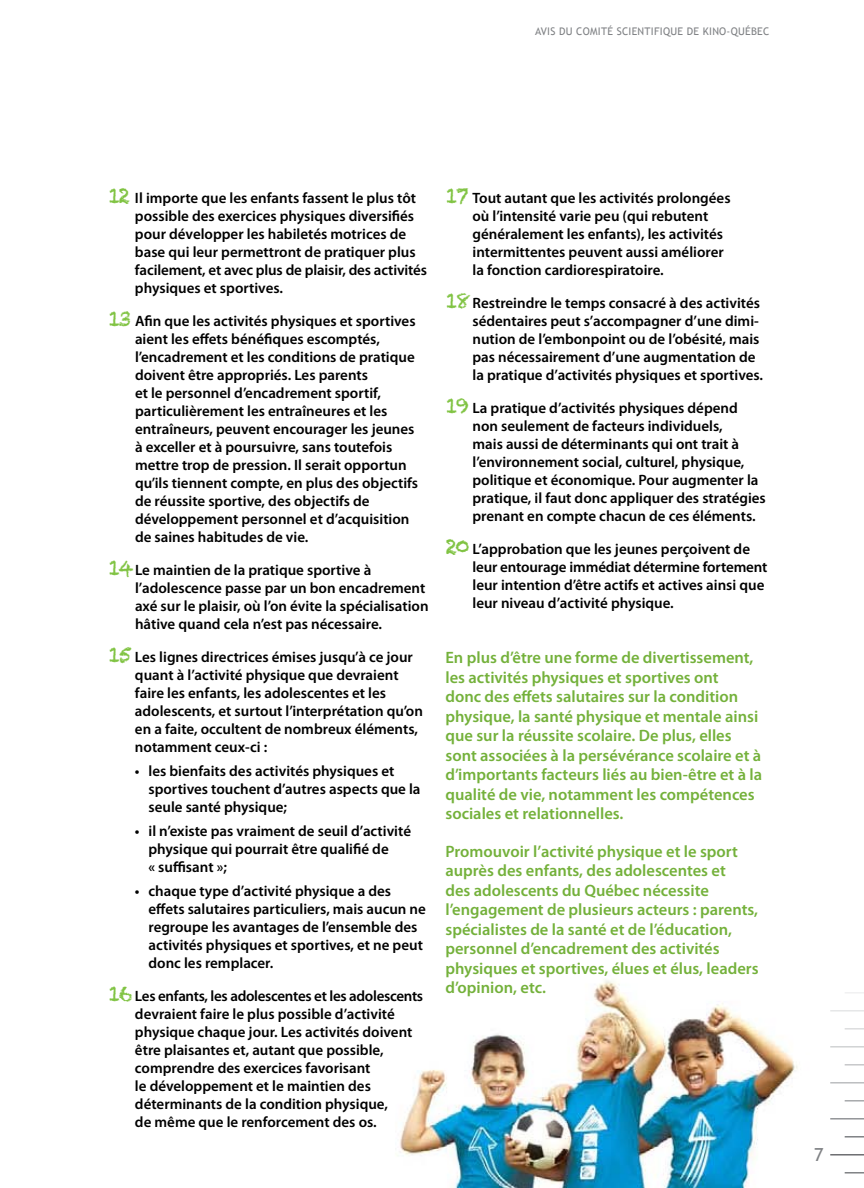
<style>
.page{position:relative;width:864px;height:1188px;background:#fff}
.page>*{position:absolute;margin:0;border:0;box-sizing:border-box;transform-origin:0 0}
.t1{font:18px "Trebuchet MS";color:#808285}
.t2{font:600 16.5px/19.5px "Myriad Pro";color:#74b13b}
.t3{font:600 15px/18px "Myriad Pro";color:#000}
.t4{font:10.5px "Trebuchet MS";letter-spacing:.025em;color:#808285}
.s1{font-family:"Chalkduster";font-weight:400;font-size:21px;color:#80c342}
</style>
<div class="page">
<img style="left:397px;top:980px;width:448px;height:208px">
<svg style="left:845px;top:992px;width:19px;height:1px"></svg>
<hr style="left:830px;top:1010px;width:34px;height:2px;background:#e6e7e8">
<svg style="left:845px;top:1028px;width:19px;height:2px"></svg>
<hr style="left:830px;top:1046px;width:34px;height:2px;background:#d1d3d4">
<svg style="left:845px;top:1064px;width:19px;height:2px"></svg>
<hr style="left:830px;top:1082px;width:34px;height:2px;background:#bcbec0">
<svg style="left:845px;top:1100px;width:19px;height:2px"></svg>
<hr style="left:830px;top:1118px;width:34px;height:2px;background:#939598">
<svg style="left:845px;top:1136px;width:19px;height:2px"></svg>
<hr style="left:830px;top:1154px;width:34px;height:2px;background:#6d6e71">
<svg style="left:845px;top:1172px;width:19px;height:2px"></svg>
<p class="t4" style="left:535px;top:25px;width:236px">AVIS DU COMITÉ SCIENTIFIQUE DE KINO-QUÉBEC</p>
<p class="t3" style="left:135px;top:188px;width:294px;text-indent:-27px"><span class="s1">12</span> Il importe que les enfants fassent le plus tôt possible des exercices physiques diversifiés pour développer les habiletés motrices de base qui leur permettront de pratiquer plus facilement, et avec plus de plaisir, des activités physiques et sportives.</p>
<p class="t3" style="left:135px;top:311px;width:285px;text-indent:-27px"><span class="s1">13</span> Afin que les activités physiques et sportives aient les effets bénéfiques escomptés, l’encadrement et les conditions de pratique doivent être appropriés. Les parents<br>et le personnel d’encadrement sportif, particulièrement les entraîneures et les entraîneurs, peuvent encourager les jeunes à exceller et à poursuivre, sans toutefois mettre trop de pression. Il serait opportun qu’ils tiennent compte, en plus des objectifs de réussite sportive, des objectifs de développement personnel et d’acquisition de saines habitudes de vie.</p>
<p class="t3" style="left:135px;top:560px;width:295px;text-indent:-27px"><span class="s1">14</span>Le maintien de la pratique sportive à l’adolescence passe par un bon encadrement axé sur le plaisir, où l’on évite la spécialisation hâtive quand cela n’est pas nécessaire.</p>
<p class="t3" style="left:135px;top:647px;width:289px;text-indent:-27px"><span class="s1">15</span> Les lignes directrices émises jusqu’à ce jour quant à l’activité physique que devraient faire les enfants, les adolescentes et les adolescents, et surtout l’interprétation qu’on en a faite, occultent de nombreux éléments, notamment ceux-ci :</p>
<p class="t3" style="left:148px;top:761px;width:274px;text-indent:-13px">• les bienfaits des activités physiques et sportives touchent d’autres aspects que la seule santé physique;</p>
<p class="t3" style="left:148px;top:821px;width:264px;text-indent:-14px">• il n’existe pas vraiment de seuil d’activité physique qui pourrait être qualifié de<br>« suffisant »;</p>
<p class="t3" style="left:148px;top:881px;width:279px;text-indent:-14px">• chaque type d’activité physique a des effets salutaires particuliers, mais aucun ne regroupe les avantages de l’ensemble des activités physiques et sportives, et ne peut donc les remplacer.</p>
<p class="t3" style="left:135px;top:986px;width:290px;text-indent:-27px"><span class="s1">16</span> Les enfants, les adolescentes et les adolescents devraient faire le plus possible d’activité physique chaque jour. Les activités doivent être plaisantes et, autant que possible, comprendre des exercices favorisant<br>le développement et le maintien des déterminants de la condition physique,<br>de même que le renforcement des os.</p>
<p class="t3" style="left:472px;top:188px;width:260px;text-indent:-27px"><span class="s1">17</span> Tout autant que les activités prolongées où l’intensité varie peu (qui rebutent généralement les enfants), les activités intermittentes peuvent aussi améliorer la fonction cardiorespiratoire.</p>
<p class="t3" style="left:472px;top:293px;width:292px;text-indent:-27px"><span class="s1">18</span> Restreindre le temps consacré à des activités sédentaires peut s’accompagner d’une dimi&shy;nution de l’embonpoint ou de l’obésité, mais pas nécessairement d’une augmentation de la pratique d’activités physiques et sportives.</p>
<p class="t3" style="left:472px;top:398px;width:295px;text-indent:-27px"><span class="s1">19</span> La pratique d’activités physiques dépend non seulement de facteurs individuels,<br>mais aussi de déterminants qui ont trait à l’environnement social, culturel, physique, politique et économique. Pour augmenter la pratique, il faut donc appliquer des stratégies prenant en compte chacun de ces éléments.</p>
<p class="t3" style="left:473px;top:539px;width:297px;text-indent:-27px"><span class="s1">20</span> L’approbation que les jeunes perçoivent de leur entourage immédiat détermine fortement leur intention d’être actifs et actives ainsi que leur niveau d’activité physique.</p>
<p class="t2" style="left:446px;top:647px;width:318px">En plus d’être une forme de divertissement, les activités physiques et sportives ont<br>donc des effets salutaires sur la condition physique, la santé physique et mentale ainsi que sur la réussite scolaire. De plus, elles sont associées à la persévérance scolaire et à d’importants facteurs liés au bien-être et à la qualité de vie, notamment les compétences sociales et relationnelles.</p>
<p class="t2" style="left:446px;top:841px;width:315px">Promouvoir l’activité physique et le sport auprès des enfants, des adolescentes et<br>des adolescents du Québec nécessite l’engagement de plusieurs acteurs : parents, spécialistes de la santé et de l’éducation, personnel d’encadrement des activités physiques et sportives, élues et élus, leaders d’opinion, etc.</p>
<p class="t1" style="left:814px;top:1144px;width:11px">7</p>
</div>
